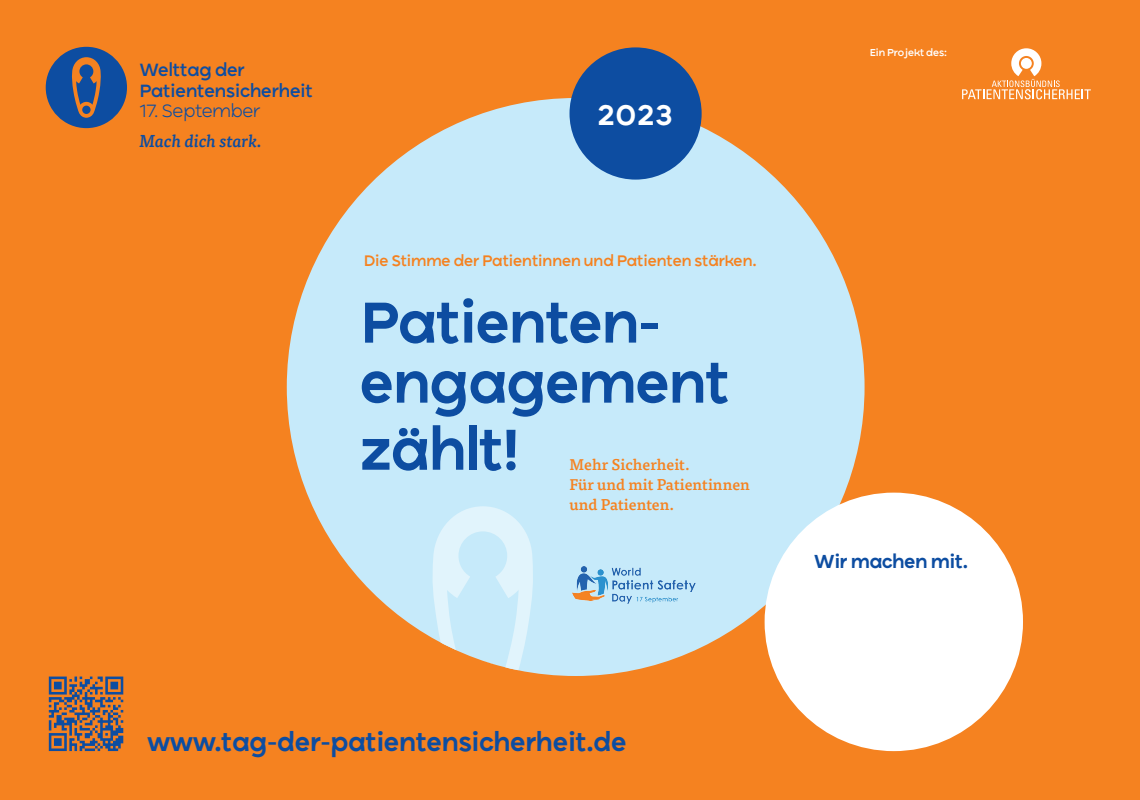
<style>
.page{position:relative;width:1140px;height:800px;background:#fff}
.page>*{position:absolute;margin:0;border:0;box-sizing:border-box;transform-origin:0 0}
.t1{font:700 57.82px/60px "Ryker";color:#0d4da1}
.t2{font:700 28.65px "Ryker";color:#fff}
.t3{font:700 26.03px "Ryker";letter-spacing:.01em;color:#0d4da1}
.t4{font:700 18.98px "Ryker";color:#0d4da1}
.t5{font:500 17.92px/20.6px "Ryker";color:#0d4da1}
.t6{font:300 17.92px "Ryker";color:#0d4da1}
.t7{font:italic 500 17.17px "Tisa Pro";color:#0d4da1}
.t8{font:500 15.45px/19.8px "Tisa Pro";color:#f58220}
.t9{font:500 15.45px "Ryker";color:#f58220}
.t10{font:500 10.2px "Ryker";color:#fff}
</style>
<div class="page">
<div style="left:0;top:0;width:1140px;height:799px;background:#f58220"></div>
<div style="left:46px;top:47px;width:81px;height:81px;background:#0d4da1;border-radius:50%"></div>
<svg style="left:72px;top:57px;width:29px;height:61px"></svg>
<svg style="left:962px;top:48px;width:128px;height:51px"></svg>
<div style="left:1020px;top:58px;width:11px;height:11px;background:#fff;border-radius:50%"></div>
<svg style="left:49px;top:676px;width:74px;height:74px"></svg>
<div style="left:287px;top:98px;width:577px;height:577px;background:#c6eafa;border-radius:50%"></div>
<svg style="left:431px;top:506px;width:103px;height:167px"></svg>
<div style="left:569px;top:47px;width:132px;height:132px;background:#0d4da1;border-radius:50%"></div>
<div style="left:764px;top:492px;width:259px;height:259px;background:#fff;border-radius:50%"></div>
<img style="left:572px;top:566px;width:124px;height:38px">
<p class="t5" style="left:139px;top:59px;width:175px">Welttag der<br>Patientensicherheit</p>
<p class="t6" style="left:139px;top:101px;width:122px">17. September</p>
<p class="t7" style="left:139px;top:128px;width:124px">Mach dich stark.</p>
<h2 class="t2" style="left:597px;top:98px;width:77px">2023</h2>
<p class="t9" style="left:364px;top:252px;width:394px">Die Stimme der Patientinnen und Patienten stärken.</p>
<h1 class="t1" style="left:360px;top:292px;width:370px">Patienten&shy;engagement</h1>
<h1 class="t1" style="left:360px;top:419px;width:160px">zählt!</h1>
<p class="t8" style="left:569px;top:454px;width:182px">Mehr Sicherheit.<br>Für und mit Patientinnen und Patienten.</p>
<p class="t10" style="left:870px;top:47px;width:78px">Ein Projekt des:</p>
<p class="t4" style="left:814px;top:549px;width:155px">Wir machen mit.</p>
<h3 class="t3" style="left:147px;top:726px;width:480px">www.tag-der-patientensicherheit.de</h3>
</div>
